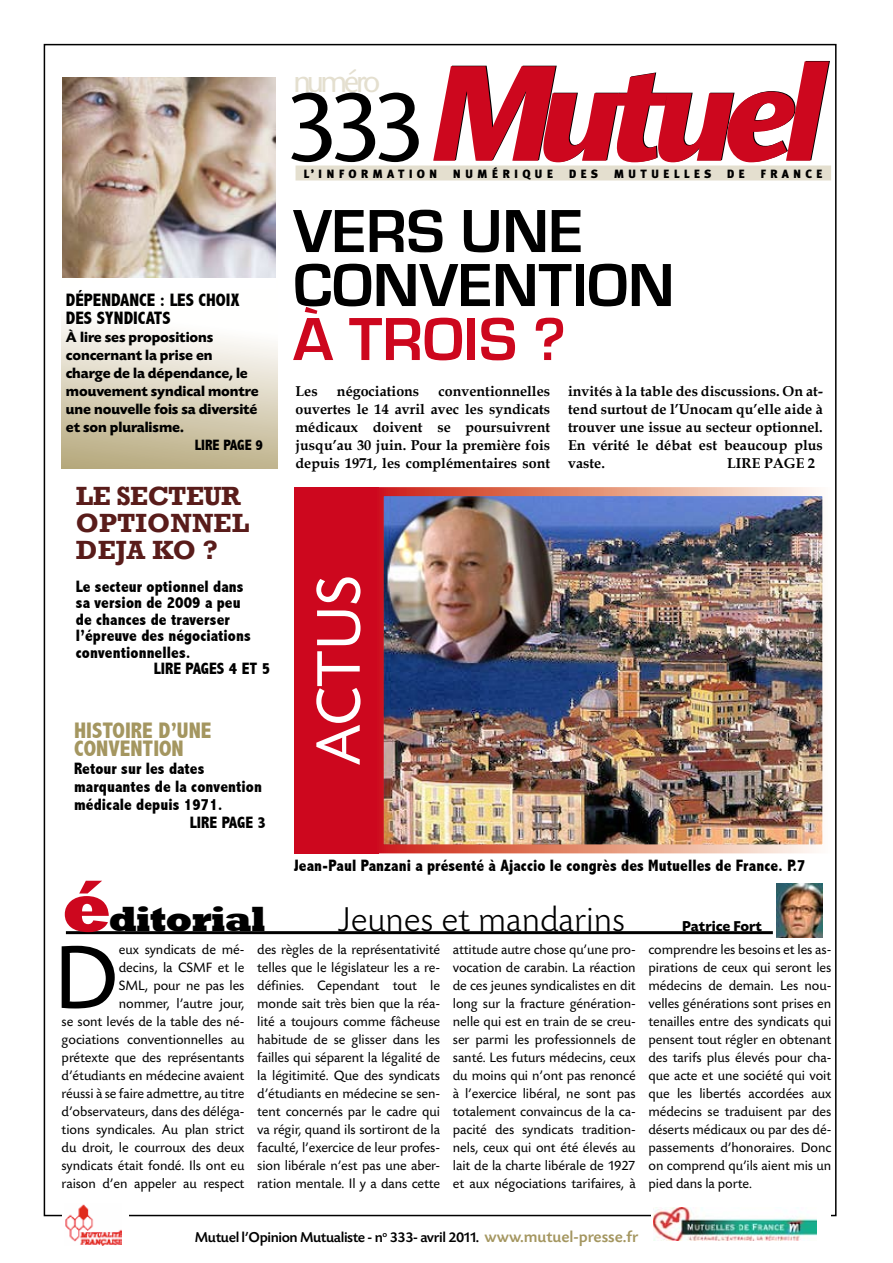
<style>
.page{position:relative;width:893px;height:1263px;background:#fff}
.page>*{position:absolute;margin:0;border:0;box-sizing:border-box;transform-origin:0 0}
.t1{font:96px "Stone Sans";color:#000}
.t2{font:94.65px "Today SB";color:#000}
.t3{font:64.5px "Today SB";color:#fff}
.t4{font:700 63px/54px "Eurostile";color:#000}
.t5{font:700 63px "Eurostile";color:#cd071e}
.t6{font:300 36px "Today SB";color:#000}
.t7{font:800 36px "Rockwell";letter-spacing:-.025em;color:#000}
.t8{font:30px "Stone Sans";letter-spacing:-.12em;color:#e4dfcf}
.t9{font:700 27px/27px "Rockwell";letter-spacing:.005em;color:#591c1a}
.t10{font:800 condensed 22.5px/18px "Abadi";color:#a49660}
.t11{font:800 condensed 18px "Abadi";color:#000}
.t12{font:800 condensed 16.5px "Abadi";letter-spacing:.005em;color:#000}
.t13{font:700 15px/18px "Today SB";letter-spacing:-.005em;color:#000}
.t14{font:500 15px "Today SB";letter-spacing:-.025em;color:#000}
.t15{font:800 condensed 15px "Abadi";color:#000}
.t16{font:14.25px/18px "Today SB";letter-spacing:-.005em;color:#000;text-align:justify}
.t17{font:700 14.25px/18px "Book Antiqua";color:#000;text-align:justify}
.t18{font:900 12px "Meta Plus";letter-spacing:.34em;color:#000}
.s1{font-size:72px;color:#cd071e}
.s2{font-size:16.5px;color:#a49660}
</style>
<div class="page">
<img style="left:776px;top:883px;width:47px;height:54px">
<div style="left:62px;top:279px;width:215px;height:189px;background:linear-gradient(to bottom,#fff,#bdb088)"></div>
<svg style="left:433px;top:61px;width:397px;height:101px"></svg>
<div style="left:296px;top:165px;width:535px;height:15px;background:#e4dfcf"></div>
<hr style="left:66px;top:931px;width:707px;height:3px;background:#000">
<img style="left:653px;top:1207px;width:163px;height:34px">
<img style="left:65px;top:1204px;width:57px;height:42px">
<div style="left:294px;top:487px;width:85px;height:366px;background:#cd071e"></div>
<img style="left:385px;top:497px;width:436px;height:346px">
<div style="left:375px;top:487px;width:456px;height:366px;border:9px solid #fff"></div>
<img style="left:63px;top:78px;width:212px;height:211px">
<h3 class="t8" style="left:293px;top:64px;width:88px">numéro</h3>
<h1 class="t1" style="left:283px;top:70px;width:144px">333</h1>
<p class="t11" style="left:66px;top:290px;width:28px">dépend</p>
<p class="t11" style="left:120px;top:290px;width:88px">ance : les choi</p>
<p class="t11" style="left:231px;top:290px;width:11px">x</p>
<p class="t11" style="left:66px;top:308px;width:57px">des syndic</p>
<p class="t11" style="left:146px;top:308px;width:27px">ats</p>
<p class="t13" style="left:66px;top:329px;width:194px">À lire ses propositions concernant la prise en charge de la dépendance, le mouvement syndical montre une nouvelle fois sa diversité et son pluralisme.</p>
<p class="t15" style="left:195px;top:436px;width:70px">LIRE Page 9</p>
<h3 class="t9" style="left:76px;top:482px;width:175px">LE SECTEUR<br>OPTIONNEL<br>DEJA KO ?</h3>
<p class="t12" style="left:76px;top:577px;width:169px">Le secteur optionnel dans</p>
<p class="t12" style="left:76px;top:593px;width:166px">sa version de 2009 a peu</p>
<p class="t12" style="left:76px;top:610px;width:155px">de chances de traverser</p>
<p class="t12" style="left:76px;top:626px;width:176px">l’épreuve des négociations</p>
<p class="t12" style="left:76px;top:643px;width:116px">conventionnelles.</p>
<p class="t12" style="left:154px;top:659px;width:118px">LIRE Pages 4 et 5</p>
<h3 class="t10" style="left:74px;top:721px;width:139px">HISTOIRE D’UNE<br>CONVENTION</h3>
<p class="t12" style="left:74px;top:759px;width:132px">Retour sur les dates</p>
<p class="t12" style="left:74px;top:777px;width:189px">marquantes de la convention</p>
<p class="t12" style="left:74px;top:795px;width:150px">médicale depuis 1971.</p>
<p class="t12" style="left:190px;top:813px;width:77px">LIRE Page 3</p>
<h3 class="t7" style="left:62px;top:898px;width:205px"><span class="s1">é</span>ditorial</h3>
<p class="t18" style="left:304px;top:166px;width:135px">L’INFORMATION</p>
<p class="t18" style="left:453px;top:166px;width:102px">NUMÉRIQUE</p>
<p class="t18" style="left:569px;top:166px;width:42px">DES M</p>
<p class="t18" style="left:628px;top:166px;width:85px">UTUELLES</p>
<p class="t18" style="left:727px;top:166px;width:29px">D E F</p>
<p class="t18" style="left:770px;top:166px;width:54px">RANCE</p>
<h3 class="t4" style="left:293px;top:205px;width:383px">VERS UNE<br>CONVENTION</h3>
<h3 class="t5" style="left:293px;top:305px;width:274px">À TROIS ?</h3>
<p class="t17" style="left:296px;top:382px;width:24px">Les</p>
<p class="t17" style="left:337px;top:382px;width:84px">négociations</p>
<p class="t17" style="left:296px;top:382px;width:256px;text-indent:143px">conventionnelles ouvertes le 14 avril avec les syndicats médicaux doivent se poursuivrent jusqu’au 30 juin. Pour la première fois depuis 1971, les complémentaires sont</p>
<p class="t17" style="left:568px;top:382px;width:256px">invités à la table des discussions. On at&shy;tend surtout de l’Unocam qu’elle aide à trouver une issue au secteur optionnel.<br>En vérité le débat est beaucoup plus vaste.</p>
<p class="t17" style="left:727px;top:454px;width:89px">LIRE Page 2</p>
<h3 class="t3" style="left:305px;top:765px;width:192px;rotate:-90deg">ACTUS</h3>
<p class="t12" style="left:294px;top:856px;width:513px">Jean-Paul Panzani a présenté à Ajaccio le congrès des Mutuelles de France. P.7</p>
<h3 class="t6" style="left:338px;top:901px;width:289px">Jeunes et mandarins</h3>
<p class="t13" style="left:682px;top:918px;width:81px">Patrice Fort</p>
<p class="t16" style="left:62px;top:941px;width:184px;text-align:right">eux syndicats de mé-<br>decins, la CSMF et le<br>SML, pour ne pas les<br>nommer, l’autre jour,<br>se sont levés de la table des né&shy;gociations conventionnelles au prétexte que des représentants d’étudiants en médecine avaient réussi à se faire admettre, au titre d’observateurs, dans des déléga&shy;tions syndicales. Au plan strict du droit, le courroux des deux syndicats était fondé. Ils ont eu raison d’en appeler au respect</p>
<p class="t16" style="left:257px;top:941px;width:184px">des règles de la représentativité telles que le législateur les a re&shy;définies. Cependant tout le monde sait très bien que la réa&shy;lité a toujours comme fâcheuse habitude de se glisser dans les failles qui séparent la légalité de la légitimité. Que des syndicats d’étudiants en médecine se sen&shy;tent concernés par le cadre qui va régir, quand ils sortiront de la faculté, l’exercice de leur profes&shy;sion libérale n’est pas une aber&shy;ration mentale. Il y a dans cette</p>
<p class="t16" style="left:453px;top:941px;width:184px">attitude autre chose qu’une pro&shy;vocation de carabin. La réaction de ces jeunes syndicalistes en dit long sur la fracture génération&shy;nelle qui est en train de se creu&shy;ser parmi les professionnels de santé. Les futurs médecins, ceux du moins qui n’ont pas renoncé à l’exercice libéral, ne sont pas totalement convaincus de la ca&shy;pacité des syndicats tradition&shy;nels, ceux qui ont été élevés au lait de la charte libérale de 1927 et aux négociations tarifaires, à</p>
<p class="t16" style="left:648px;top:941px;width:184px">comprendre les besoins et les as&shy;pirations de ceux qui seront les médecins de demain. Les nou&shy;velles générations sont prises en tenailles entre des syndicats qui pensent tout régler en obtenant des tarifs plus élevés pour cha&shy;que acte et une société qui voit que les libertés accordées aux médecins se traduisent par des déserts médicaux ou par des dé&shy;passements d’honoraires. Donc on comprend qu’ils aient mis un pied dans la porte.</p>
<h2 class="t2" style="left:54px;top:927px;width:67px">D</h2>
<p class="t14" style="left:195px;top:1229px;width:445px">Mutuel l’Opinion Mutualiste - n<sup>o</sup> 333- avril 2011. <span class="s2">www.mutuel-presse.fr</span></p>
</div>
